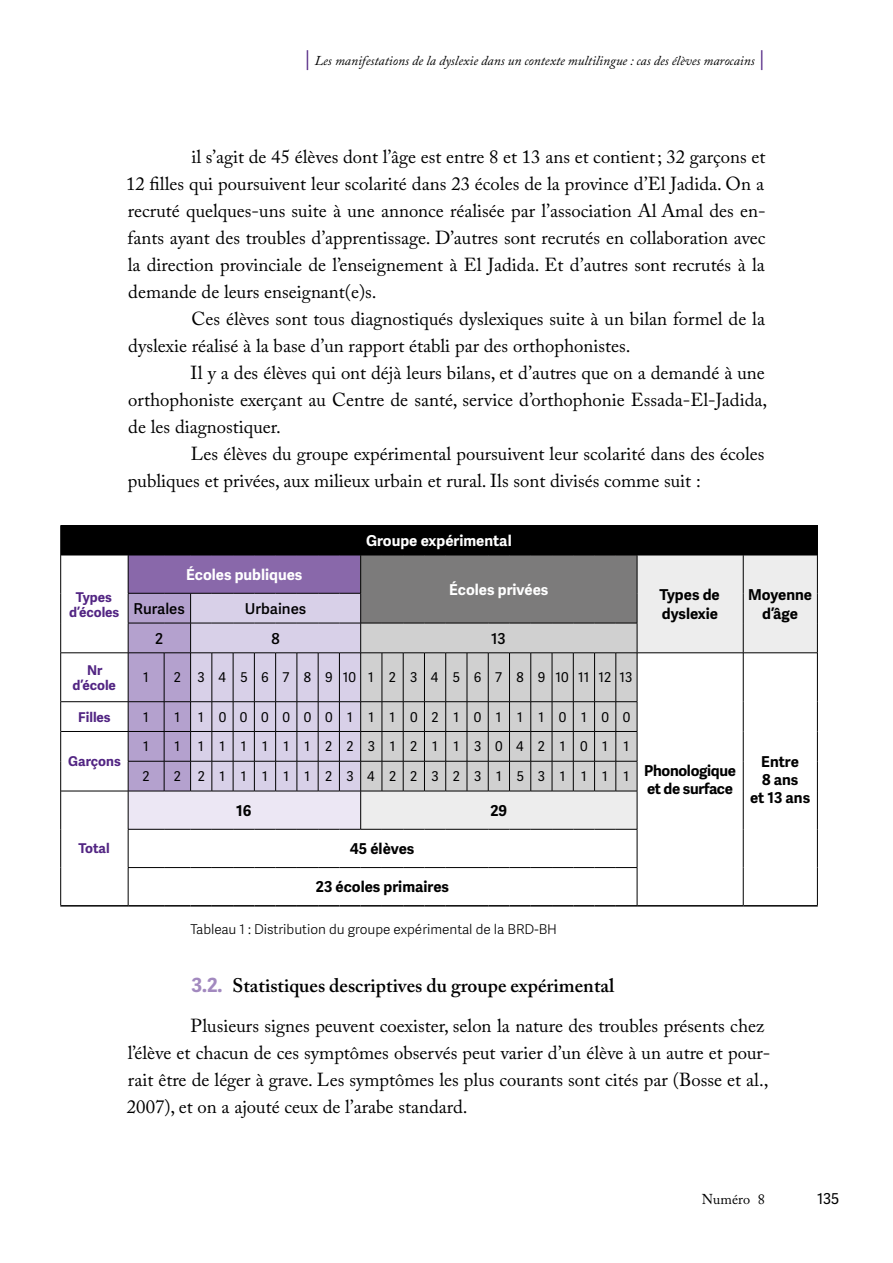
<style>
.page{position:relative;width:893px;height:1263px;background:#fff}
.page>*{position:absolute;margin:0;border:0;box-sizing:border-box;transform-origin:0 0}
.t1{font:600 19.5px "Adobe Caslon Pro";color:#000}
.t2{font:18.75px/27px "Adobe Caslon Pro";color:#000}
.t3{font:700 15px/19.5px "Adelle Sans";color:#000;text-align:center}
.t4{font:700 15px "Adelle Sans";color:#fff}
.t5{font:700 15px/18px "Adelle Sans";letter-spacing:-.02em;color:#000}
.t6{font:600 15px "Adelle Sans";color:#000}
.t7{font:15px "Adelle Sans";color:#000}
.t8{font:14.25px "Adobe Caslon Pro";letter-spacing:.01em;color:#000}
.t9{font:italic 13.5px "Adobe Caslon Pro";color:#000}
.t10{font:300 13.5px "Adelle Sans";color:#000}
.t11{font:700 13.5px/15px "Adelle Sans";color:#522583;text-align:center}
.t12{font:13.5px "Adelle Sans";letter-spacing:1.07em;color:#000}
.t13{font:13.5px "Adelle Sans";letter-spacing:1em;color:#000}
.t14{font:13.5px "Adelle Sans";letter-spacing:1.09em;color:#000}
.t15{font:13.5px "Adelle Sans";letter-spacing:1.105em;color:#000}
.s1{font-weight:600;font-style:normal;font-size:19.5px;color:#522583}
.s2{font-family:"Adelle Sans";font-weight:700;color:#a289bf}
</style>
<div class="page">
<div style="left:61px;top:525px;width:756px;height:30px;background:#000"></div>
<div style="left:128px;top:555px;width:233px;height:38px;background:#8968aa"></div>
<svg style="left:361px;top:556px;width:456px;height:273px"></svg>
<div style="left:128px;top:791px;width:233px;height:38px;background:#ece7f4"></div>
<hr style="left:61px;top:555px;width:67px;height:1px;background:#000">
<hr style="left:128px;top:555px;width:36px;height:1px;background:#000">
<hr style="left:128px;top:555px;width:1px;height:38px;background:#000">
<hr style="left:360px;top:555px;width:1px;height:38px;background:#000">
<svg style="left:164px;top:555px;width:473px;height:1px"></svg>
<hr style="left:637px;top:555px;width:106px;height:1px;background:#000">
<hr style="left:637px;top:555px;width:1px;height:38px;background:#000">
<hr style="left:743px;top:555px;width:74px;height:1px;background:#000">
<hr style="left:743px;top:555px;width:1px;height:38px;background:#000">
<hr style="left:743px;top:593px;width:1px;height:30px;background:#000">
<hr style="left:743px;top:623px;width:1px;height:30px;background:#000">
<hr style="left:61px;top:652px;width:67px;height:1px;background:#000">
<hr style="left:637px;top:652px;width:106px;height:1px;background:#000">
<hr style="left:743px;top:652px;width:74px;height:1px;background:#000">
<hr style="left:743px;top:653px;width:1px;height:49px;background:#000">
<svg style="left:743px;top:702px;width:1px;height:29px"></svg>
<hr style="left:743px;top:731px;width:1px;height:30px;background:#000">
<hr style="left:743px;top:761px;width:1px;height:30px;background:#000">
<hr style="left:743px;top:791px;width:1px;height:38px;background:#000">
<hr style="left:743px;top:829px;width:1px;height:38px;background:#000">
<hr style="left:743px;top:867px;width:1px;height:38px;background:#000">
<hr style="left:61px;top:701px;width:67px;height:1px;background:#000">
<hr style="left:61px;top:731px;width:67px;height:1px;background:#000">
<hr style="left:61px;top:791px;width:67px;height:1px;background:#000">
<hr style="left:128px;top:791px;width:1px;height:38px;background:#000">
<hr style="left:360px;top:791px;width:1px;height:38px;background:#000">
<svg style="left:128px;top:593px;width:510px;height:199px;background:#bab6c2"></svg>
<hr style="left:637px;top:791px;width:1px;height:38px;background:#000">
<hr style="left:128px;top:829px;width:36px;height:1px;background:#000">
<hr style="left:128px;top:829px;width:1px;height:38px;background:#000">
<svg style="left:164px;top:829px;width:473px;height:1px"></svg>
<hr style="left:637px;top:829px;width:1px;height:38px;background:#000">
<hr style="left:128px;top:867px;width:36px;height:1px;background:#000">
<hr style="left:128px;top:868px;width:1px;height:37px;background:#000">
<svg style="left:164px;top:867px;width:473px;height:1px"></svg>
<hr style="left:637px;top:868px;width:1px;height:37px;background:#000">
<hr style="left:637px;top:905px;width:106px;height:1px;background:#000">
<hr style="left:743px;top:905px;width:75px;height:1px;background:#000">
<hr style="left:60px;top:905px;width:68px;height:1px;background:#000">
<hr style="left:128px;top:905px;width:36px;height:1px;background:#000">
<svg style="left:164px;top:905px;width:473px;height:1px"></svg>
<hr style="left:60px;top:525px;width:1px;height:30px;background:#000">
<hr style="left:817px;top:525px;width:1px;height:30px;background:#000">
<hr style="left:60px;top:555px;width:1px;height:38px;background:#000">
<hr style="left:60px;top:593px;width:1px;height:30px;background:#000">
<hr style="left:60px;top:623px;width:1px;height:30px;background:#000">
<hr style="left:817px;top:555px;width:1px;height:38px;background:#000">
<hr style="left:817px;top:593px;width:1px;height:30px;background:#000">
<hr style="left:817px;top:623px;width:1px;height:30px;background:#000">
<hr style="left:60px;top:653px;width:1px;height:49px;background:#000">
<hr style="left:817px;top:653px;width:1px;height:49px;background:#000">
<svg style="left:817px;top:702px;width:1px;height:29px"></svg>
<hr style="left:817px;top:731px;width:1px;height:30px;background:#000">
<hr style="left:817px;top:761px;width:1px;height:30px;background:#000">
<hr style="left:817px;top:791px;width:1px;height:38px;background:#000">
<hr style="left:817px;top:829px;width:1px;height:38px;background:#000">
<hr style="left:817px;top:867px;width:1px;height:38px;background:#000">
<svg style="left:60px;top:702px;width:1px;height:29px"></svg>
<hr style="left:60px;top:731px;width:1px;height:30px;background:#000">
<hr style="left:60px;top:761px;width:1px;height:30px;background:#000">
<hr style="left:60px;top:791px;width:1px;height:38px;background:#000">
<hr style="left:60px;top:829px;width:1px;height:38px;background:#000">
<hr style="left:60px;top:867px;width:1px;height:38px;background:#000">
<p class="t9" style="left:304px;top:53px;width:463px"><span class="s1">|</span> Les manifestations de la dyslexie dans un contexte multilingue : cas des élèves marocains <span class="s1">|</span></p>
<p class="t2" style="left:126px;top:143px;width:641px;text-align:justify;text-indent:65px">il s’agit de 45 élèves dont l’âge est entre 8 et 13 ans et contient; 32 garçons et 12 filles qui poursuivent leur scolarité dans 23 écoles de la province d’El Jadida. On a recruté quelques-uns suite à une annonce réalisée par l’association Al Amal des en&shy;fants ayant des troubles d’apprentissage. D’autres sont recrutés en collaboration avec la direction provinciale de l’enseignement à El Jadida. Et d’autres sont recrutés à la demande de leurs enseignant(e)s.</p>
<p class="t2" style="left:128px;top:305px;width:638px;text-indent:63px">Ces élèves sont tous diagnostiqués dyslexiques suite à un bilan formel de la dyslexie réalisé à la base d’un rapport établi par des orthophonistes.</p>
<p class="t2" style="left:128px;top:359px;width:641px;text-indent:63px">Il y a des élèves qui ont déjà leurs bilans, et d’autres que on a demandé à une orthophoniste exerçant au Centre de santé, service d’orthophonie Essada-El-Jadida, de les diagnostiquer.</p>
<p class="t2" style="left:128px;top:440px;width:638px;text-indent:63px">Les élèves du groupe expérimental poursuivent leur scolarité dans des écoles publiques et privées, aux milieux urbain et rural. Ils sont divisés comme suit :</p>
<p class="t11" style="left:69px;top:589px;width:48px">Types d’écoles</p>
<p class="t4" style="left:366px;top:531px;width:147px">Groupe expérimental</p>
<p class="t4" style="left:186px;top:565px;width:114px">Écoles publiques</p>
<p class="t4" style="left:449px;top:580px;width:97px">Écoles privées</p>
<p class="t3" style="left:659px;top:585px;width:62px;text-align:left">Types de dys lexie</p>
<p class="t3" style="left:748px;top:585px;width:66px">Moyenne d’âge</p>
<p class="t6" style="left:134px;top:600px;width:53px">Rurales</p>
<p class="t6" style="left:245px;top:600px;width:63px">Urbaines</p>
<p class="t6" style="left:155px;top:629px;width:9px">2</p>
<p class="t6" style="left:271px;top:629px;width:10px">8</p>
<p class="t6" style="left:491px;top:629px;width:16px">13</p>
<p class="t11" style="left:73px;top:663px;width:45px">Nr d’école</p>
<p class="t12" style="left:143px;top:670px;width:7px">1</p>
<p class="t13" style="left:174px;top:670px;width:460px">2 3456789101 2345678910111213</p>
<p class="t11" style="left:78px;top:710px;width:31px">Filles</p>
<p class="t12" style="left:143px;top:709px;width:7px">1</p>
<p class="t12" style="left:174px;top:709px;width:7px">1</p>
<p class="t12" style="left:198px;top:709px;width:434px">100000011102101110100</p>
<p class="t11" style="left:68px;top:754px;width:51px">Garçons</p>
<p class="t12" style="left:143px;top:739px;width:7px">1</p>
<p class="t12" style="left:174px;top:739px;width:7px">1</p>
<p class="t15" style="left:198px;top:739px;width:432px">111111223121130421011</p>
<p class="t12" style="left:143px;top:769px;width:9px">2</p>
<p class="t14" style="left:174px;top:769px;width:457px">2 211111234223231531111</p>
<p class="t11" style="left:78px;top:841px;width:33px">Total</p>
<p class="t3" style="left:236px;top:801px;width:17px">16</p>
<p class="t3" style="left:490px;top:801px;width:9px">29</p>
<p class="t3" style="left:350px;top:839px;width:62px">45 élèves</p>
<p class="t3" style="left:316px;top:877px;width:131px">23 écoles primaires</p>
<p class="t10" style="left:190px;top:921px;width:368px">Tableau 1 : Distribution du groupe expérimental de la BRD-BH</p>
<p class="t5" style="left:644px;top:762px;width:93px">Phonologique et de s urface</p>
<p class="t3" style="left:750px;top:753px;width:58px;line-height:18px">Entre<br>8 ans<br>et 13 ans</p>
<p class="t1" style="left:191px;top:974px;width:424px"><span class="s2">3.2.</span> Statistiques descriptives du groupe expérimental</p>
<p class="t2" style="left:127px;top:1012px;width:645px;text-indent:64px">Plusieurs signes peuvent coexister, selon la nature des troubles présents chez l’élève et chacun de ces symptômes observés peut varier d’un élève à un autre et pour&shy;rait être de léger à grave. Les symptômes les plus courants sont cités par (Bosse et al., 2007), et on a ajouté ceux de l’arabe standard.</p>
<p class="t8" style="left:702px;top:1190px;width:65px">Numéro 8</p>
<p class="t7" style="left:817px;top:1190px;width:24px">135</p>
</div>
